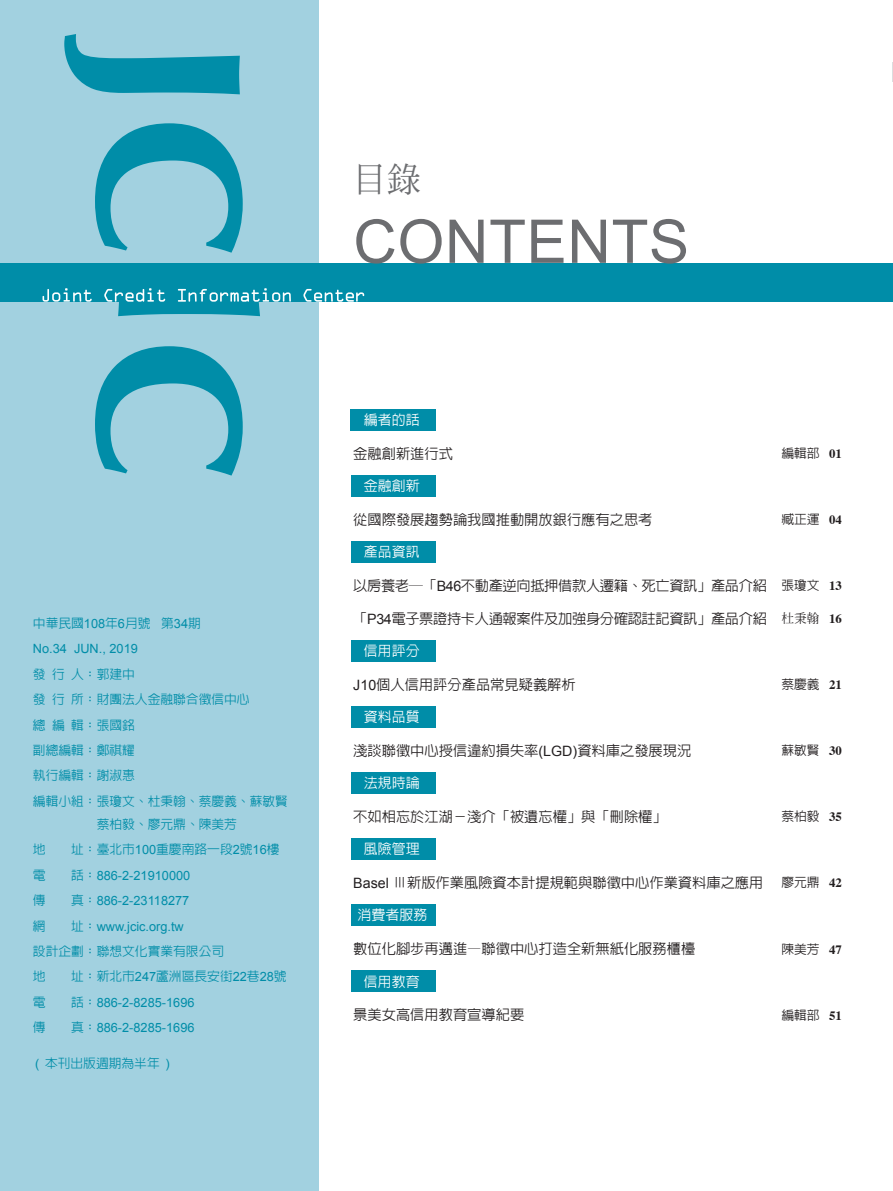
<style>
.page{position:relative;width:893px;height:1191px;background:#fff}
.page>*{position:absolute;margin:0;border:0;box-sizing:border-box;transform-origin:0 0}
.t1{font:60.3px "Arial";letter-spacing:.01em;color:#6c6d70}
.t2{font:500 33.9px "AR Ming B5";color:#6c6d70}
.目錄內容{font:500 14.25px "AR Hei B5";color:#231f20}
.目錄內容-2{font:500 14.25px "AR Hei B5";letter-spacing:-.025em;color:#231f20}
.目錄標題{font:500 13.95px "AR Hei B5";color:#fff}
.版權頁_拷貝{font:500 12.75px/23.2px "AR Hei B5";color:#008da8}
.版權頁_拷貝-2{font:12.75px "Arial";color:#008da8}
.目錄作者{font:500 12.75px "AR Hei B5";color:#231f20}
.目錄作者-2{font:500 12.75px "AR Ming B5";color:#231f20}
.s1{font-family:"Arial";font-weight:400}
.s2{font-family:"AR Hei B5";font-weight:500}
.s3{font-family:"Times";font-weight:700}
</style>
<div class="page">
<hr style="left:892px;top:55px;width:1px;height:34px;background:#a2d1e0">
<div style="left:351px;top:640px;width:84px;height:21px;background:#008da8"></div>
<div style="left:351px;top:475px;width:84px;height:21px;background:#008da8"></div>
<div style="left:351px;top:541px;width:84px;height:21px;background:#008da8"></div>
<div style="left:351px;top:409px;width:85px;height:21px;background:#008da8"></div>
<div style="left:0;top:0;width:319px;height:1191px;background:#a2d1e0"></div>
<svg style="left:64px;top:34px;width:176px;height:60px"></svg>
<svg style="left:95px;top:123px;width:148px;height:130px"></svg>
<svg style="left:95px;top:346px;width:148px;height:129px"></svg>
<div style="left:0;top:263px;width:893px;height:39px;background:#008da8"></div>
<svg style="left:43px;top:288px;width:49px;height:14px"></svg>
<svg style="left:104px;top:288px;width:187px;height:28px"></svg>
<svg style="left:303px;top:289px;width:61px;height:13px"></svg>
<div style="left:351px;top:707px;width:84px;height:21px;background:#008da8"></div>
<div style="left:351px;top:772px;width:84px;height:21px;background:#008da8"></div>
<div style="left:351px;top:838px;width:84px;height:22px;background:#008da8"></div>
<div style="left:351px;top:904px;width:84px;height:21px;background:#008da8"></div>
<div style="left:351px;top:970px;width:85px;height:22px;background:#008da8"></div>
<p class="版權頁_拷貝" style="left:33px;top:611px;width:169px">中華民國<span class="s1">108</span>年<span class="s1">6</span>月號 第<span class="s1">34</span>期</p>
<p class="版權頁_拷貝-2" style="left:33px;top:640px;width:106px">No.34 JUN., 2019</p>
<p class="版權頁_拷貝" style="left:33px;top:662px;width:104px">發行人：郭建中</p>
<p class="版權頁_拷貝" style="left:33px;top:687px;width:218px">發行所：財團法人金融聯合徵信中心</p>
<p class="版權頁_拷貝" style="left:33px;top:713px;width:104px">總編輯：張國銘</p>
<p class="版權頁_拷貝" style="left:33px;top:738px;width:103px">副總編輯：鄭祺耀</p>
<p class="版權頁_拷貝" style="left:33px;top:764px;width:103px">執行編輯：謝淑惠</p>
<p class="版權頁_拷貝" style="left:97px;top:789px;width:193px;text-indent:-64px">編輯小組：張瓊文、杜秉翰、蔡慶義、蘇敏賢蔡柏毅、廖元鼎、陳美芳</p>
<p class="版權頁_拷貝" style="left:33px;top:838px;width:14px">地</p>
<p class="版權頁_拷貝" style="left:71px;top:838px;width:210px">址：臺北市<span class="s1">100</span>重慶南路一段<span class="s1">2</span>號<span class="s1">16</span>樓</p>
<p class="版權頁_拷貝" style="left:33px;top:863px;width:14px">電</p>
<p class="版權頁_拷貝-2" style="left:71px;top:867px;width:121px"><span class="s2">話：</span>886-2-21910000</p>
<p class="版權頁_拷貝" style="left:33px;top:888px;width:14px">傳</p>
<p class="版權頁_拷貝-2" style="left:71px;top:892px;width:120px"><span class="s2">真：</span>886-2-23118277</p>
<p class="版權頁_拷貝" style="left:33px;top:914px;width:14px">網</p>
<p class="版權頁_拷貝-2" style="left:71px;top:917px;width:114px"><span class="s2">址：</span>www.jcic.org.tw</p>
<p class="版權頁_拷貝" style="left:33px;top:939px;width:193px">設計企劃：聯想文化實業有限公司</p>
<p class="版權頁_拷貝" style="left:33px;top:965px;width:14px">地</p>
<p class="版權頁_拷貝" style="left:71px;top:965px;width:217px">址：新北市<span class="s1">247</span>蘆洲區長安街<span class="s1">22</span>巷<span class="s1">28</span>號</p>
<p class="版權頁_拷貝" style="left:33px;top:990px;width:14px">電</p>
<p class="版權頁_拷貝-2" style="left:71px;top:994px;width:125px"><span class="s2">話：</span>886-2-8285-1696</p>
<p class="版權頁_拷貝" style="left:33px;top:1015px;width:14px">傳</p>
<p class="版權頁_拷貝-2" style="left:71px;top:1019px;width:125px"><span class="s2">真：</span>886-2-8285-1696</p>
<p class="版權頁_拷貝" style="left:35px;top:1051px;width:136px"><span class="s1">(</span> 本刊出版週期為半年 <span class="s1">)</span></p>
<p class="t2" style="left:353px;top:162px;width:69px">目錄</p>
<p class="t1" style="left:353px;top:202px;width:337px">CONTENTS</p>
<p class="目錄標題" style="left:364px;top:413px;width:57px">編者的話</p>
<p class="目錄內容" style="left:353px;top:446px;width:101px">金融創新進行式</p>
<p class="目錄標題" style="left:364px;top:479px;width:57px">金融創新</p>
<p class="目錄內容" style="left:353px;top:512px;width:301px">從國際發展趨勢論我國推動開放銀行應有之思考</p>
<p class="目錄標題" style="left:364px;top:545px;width:57px">產品資訊</p>
<p class="目錄內容-2" style="left:353px;top:578px;width:415px">以房養老─「<span class="s1">B46</span>不動產逆向抵押借款人遷籍、死亡資訊」產品介紹</p>
<p class="目錄內容-2" style="left:353px;top:611px;width:415px">「<span class="s1">P34</span>電子票證持卡人通報案件及加強身分確認註記資訊」產品介紹</p>
<p class="目錄標題" style="left:364px;top:644px;width:57px">信用評分</p>
<p class="目錄內容" style="left:353px;top:677px;width:224px"><span class="s1">J10</span>個人信用評分產品常見疑義解析</p>
<p class="目錄標題" style="left:364px;top:710px;width:57px">資料品質</p>
<p class="目錄內容" style="left:353px;top:743px;width:340px">淺談聯徵中心授信違約損失率<span class="s1">(LGD)</span>資料庫之發展現況</p>
<p class="目錄標題" style="left:364px;top:776px;width:57px">法規時論</p>
<p class="目錄內容" style="left:353px;top:809px;width:315px">不如相忘於江湖－淺介「被遺忘權」與「刪除權」</p>
<p class="目錄標題" style="left:364px;top:842px;width:57px">風險管理</p>
<p class="目錄內容" style="left:353px;top:875px;width:412px"><span class="s1">Basel</span> Ⅲ新版作業風險資本計提規範與聯徵中心作業資料庫之應用</p>
<p class="目錄標題" style="left:358px;top:908px;width:71px">消費者服務</p>
<p class="目錄內容" style="left:353px;top:941px;width:343px">數位化腳步再邁進—聯徵中心打造全新無紙化服務櫃檯</p>
<p class="目錄標題" style="left:364px;top:974px;width:57px">信用教育</p>
<p class="目錄內容" style="left:353px;top:1007px;width:172px">景美女高信用教育宣導紀要</p>
<p class="目錄作者" style="left:781px;top:447px;width:62px">編輯部 <span class="s3">01</span></p>
<p class="目錄作者" style="left:781px;top:513px;width:62px">臧正運 <span class="s3">04</span></p>
<p class="目錄作者" style="left:781px;top:579px;width:62px">張瓊文 <span class="s3">13</span></p>
<p class="目錄作者-2" style="left:781px;top:612px;width:62px">杜秉翰 <span class="s3">16</span></p>
<p class="目錄作者" style="left:781px;top:678px;width:62px">蔡慶義 <span class="s3">21</span></p>
<p class="目錄作者" style="left:781px;top:744px;width:62px">蘇敏賢 <span class="s3">30</span></p>
<p class="目錄作者" style="left:781px;top:810px;width:62px">蔡柏毅 <span class="s3">35</span></p>
<p class="目錄作者" style="left:781px;top:876px;width:62px">廖元鼎 <span class="s3">42</span></p>
<p class="目錄作者" style="left:781px;top:942px;width:62px">陳美芳 <span class="s3">47</span></p>
<p class="目錄作者" style="left:781px;top:1008px;width:62px">編輯部 <span class="s3">51</span></p>
</div>
